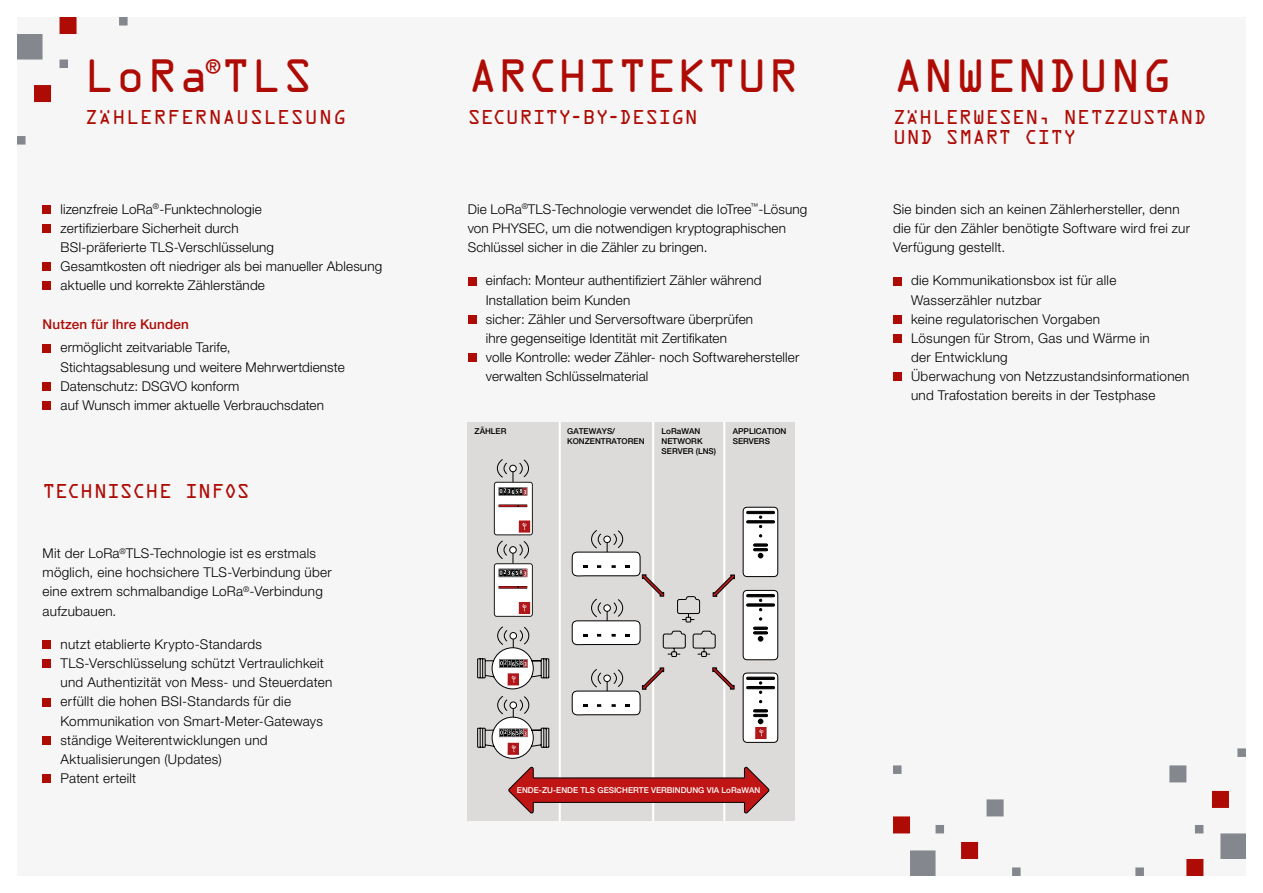
<style>
.page{position:relative;width:1263px;height:893px;background:#fff}
.page>*{position:absolute;margin:0;border:0;box-sizing:border-box;transform-origin:0 0}
.t1{font:42px "OCRA Std";letter-spacing:.005em;color:#ae0b05}
.t2{font:42px "OCRA Std";letter-spacing:.025em;color:#ae0b05}
.t3{font:18px/19.5px "OCRA Std";letter-spacing:.01em;color:#ae0b05}
.t4{font:18px "OCRA Std";letter-spacing:.045em;color:#ae0b05}
.t5{font:300 13.5px/19.2px "Helvetica Neue LT Pro";letter-spacing:.015em;color:#000}
.t6{font:500 13.5px "Helvetica Neue LT Pro";letter-spacing:.01em;color:#ae0b05}
.t7{font:500 8.1px/9.8px "Helvetica Neue LT Pro";color:#000}
.t8{font:500 8.1px "Helvetica Neue LT Pro";color:#fff}
.s1{font-family:"OCRB Std"}
</style>
<div class="page">
<div style="left:17px;top:17px;width:1229px;height:859px;background:#f6f6f6"></div>
<svg style="left:17px;top:17px;width:111px;height:128px"></svg>
<svg style="left:1135px;top:748px;width:111px;height:128px"></svg>
<div style="left:43px;top:205px;width:8px;height:9px;background:#ae0b05"></div>
<div style="left:43px;top:224px;width:8px;height:9px;background:#ae0b05"></div>
<div style="left:43px;top:263px;width:8px;height:8px;background:#ae0b05"></div>
<div style="left:43px;top:282px;width:8px;height:8px;background:#ae0b05"></div>
<div style="left:43px;top:344px;width:8px;height:8px;background:#ae0b05"></div>
<div style="left:43px;top:382px;width:8px;height:9px;background:#ae0b05"></div>
<div style="left:43px;top:401px;width:8px;height:9px;background:#ae0b05"></div>
<div style="left:43px;top:640px;width:8px;height:9px;background:#ae0b05"></div>
<div style="left:43px;top:660px;width:8px;height:8px;background:#ae0b05"></div>
<div style="left:43px;top:698px;width:8px;height:8px;background:#ae0b05"></div>
<div style="left:43px;top:736px;width:8px;height:9px;background:#ae0b05"></div>
<div style="left:43px;top:774px;width:8px;height:9px;background:#ae0b05"></div>
<div style="left:468px;top:277px;width:8px;height:8px;background:#ae0b05"></div>
<div style="left:468px;top:315px;width:8px;height:9px;background:#ae0b05"></div>
<div style="left:468px;top:353px;width:8px;height:9px;background:#ae0b05"></div>
<div style="left:893px;top:277px;width:8px;height:8px;background:#ae0b05"></div>
<div style="left:893px;top:315px;width:8px;height:9px;background:#ae0b05"></div>
<div style="left:893px;top:334px;width:8px;height:9px;background:#ae0b05"></div>
<div style="left:893px;top:373px;width:8px;height:8px;background:#ae0b05"></div>
<div style="left:468px;top:422px;width:327px;height:399px;background:#dddbd9"></div>
<svg style="left:494px;top:459px;width:39px;height:158px"></svg>
<svg style="left:477px;top:626px;width:72px;height:63px"></svg>
<svg style="left:477px;top:695px;width:72px;height:64px"></svg>
<hr style="left:559px;top:422px;width:2px;height:399px;background:#fff">
<hr style="left:652px;top:422px;width:2px;height:399px;background:#fff">
<hr style="left:723px;top:422px;width:2px;height:399px;background:#fff">
<svg style="left:743px;top:507px;width:35px;height:70px;background:#ccc"></svg>
<svg style="left:743px;top:590px;width:35px;height:70px;background:#ccc"></svg>
<svg style="left:743px;top:672px;width:35px;height:71px;background:#c8c0c0"></svg>
<svg style="left:508px;top:766px;width:262px;height:48px"></svg>
<svg style="left:572px;top:667px;width:92px;height:48px"></svg>
<svg style="left:572px;top:530px;width:163px;height:127px"></svg>
<svg style="left:712px;top:667px;width:23px;height:23px"></svg>
<svg style="left:893px;top:765px;width:127px;height:111px"></svg>
<h1 class="t1" style="left:85px;top:53px;width:230px">LoRa<span class="s1">®</span>TLS</h1>
<h2 class="t4" style="left:85px;top:108px;width:263px">ZÄHLERFERNAUSLESUNG</h2>
<p class="t5" style="left:61px;top:199px;width:323px">lizenzfreie LoRa<sup>®</sup>-Funktechnologie<br>zertifizierbare Sicherheit durch<br>BSI-präferierte TLS-Verschlüsselung<br>Gesamtkosten oft niedriger als bei manueller Ablesung aktuelle und korrekte Zählerstände</p>
<p class="t6" style="left:43px;top:316px;width:148px">Nutzen für Ihre Kunden</p>
<p class="t5" style="left:61px;top:338px;width:286px">ermöglicht zeitvariable Tarife,<br>Stichtagsablesung und weitere Mehrwertdienste Datenschutz: DSGVO konform<br>auf Wunsch immer aktuelle Verbrauchsdaten</p>
<h2 class="t3" style="left:43px;top:482px;width:209px">TECHNISCHE INFOS</h2>
<p class="t5" style="left:43px;top:543px;width:291px">Mit der LoRa<sup>®</sup>TLS-Technologie ist es erstmals möglich, eine hochsichere TLS-Verbindung über eine extrem schmalbandige LoRa<sup>®</sup>-Verbindung aufzubauen.</p>
<p class="t5" style="left:61px;top:634px;width:273px">nutzt etablierte Krypto-Standards TLS-Verschlüsselung schützt Vertraulichkeit und Authentizität von Mess- und Steuerdaten erfüllt die hohen BSI-Standards für die Kommunikation von Smart-Meter-Gateways ständige Weiterentwicklungen und Aktualisierungen (Updates)<br>Patent erteilt</p>
<h1 class="t1" style="left:468px;top:53px;width:333px">ARCHITEKTUR</h1>
<h2 class="t3" style="left:468px;top:108px;width:231px">SECURITY-BY-DESIGN</h2>
<p class="t5" style="left:468px;top:199px;width:341px">Die LoRa<sup>®</sup>TLS-Technologie verwendet die IoTree<sup>™</sup>-Lösung von PHYSEC, um die notwendigen kryptographischen<br>Schlüssel sicher in die Zähler zu bringen.</p>
<p class="t5" style="left:486px;top:271px;width:315px">einfach: Monteur authentifiziert Zähler während Installation beim Kunden<br>sicher: Zähler und Serversoftware überprüfen<br>ihre gegenseitige Identität mit Zertifikaten<br>volle Kontrolle: weder Zähler- noch Softwarehersteller verwalten Schlüsselmaterial</p>
<p class="t7" style="left:475px;top:426px;width:33px">ZÄHLER</p>
<p class="t7" style="left:567px;top:426px;width:79px">GATEWAYS/<br>KONZENTRATOREN</p>
<p class="t7" style="left:662px;top:426px;width:56px">LoRaWAN<br>NETWORK<br>SERVER (LNS)</p>
<p class="t7" style="left:733px;top:426px;width:55px">APPLICATION<br>SERVERS</p>
<p class="t8" style="left:517px;top:786px;width:245px">ENDE-ZU-ENDE TLS GESICHERTE VERBINDUNG VIA LoRaWAN</p>
<h1 class="t2" style="left:893px;top:53px;width:281px">ANWENDUNG</h1>
<h2 class="t3" style="left:893px;top:108px;width:315px">ZÄHLERWESEN, NETZZUSTAND<br>UND SMART CITY</h2>
<p class="t5" style="left:893px;top:199px;width:299px">Sie binden sich an keinen Zählerhersteller, denn die für den Zähler benötigte Software wird frei zur<br>Verfügung gestellt.</p>
<p class="t5" style="left:911px;top:271px;width:280px">die Kommunikationsbox ist für alle Wasserzähler nutzbar<br>keine regulatorischen Vorgaben<br>Lösungen für Strom, Gas und Wärme in<br>der Entwicklung<br>Überwachung von Netzzustandsinformationen und Trafostation bereits in der Testphase</p>
</div>
